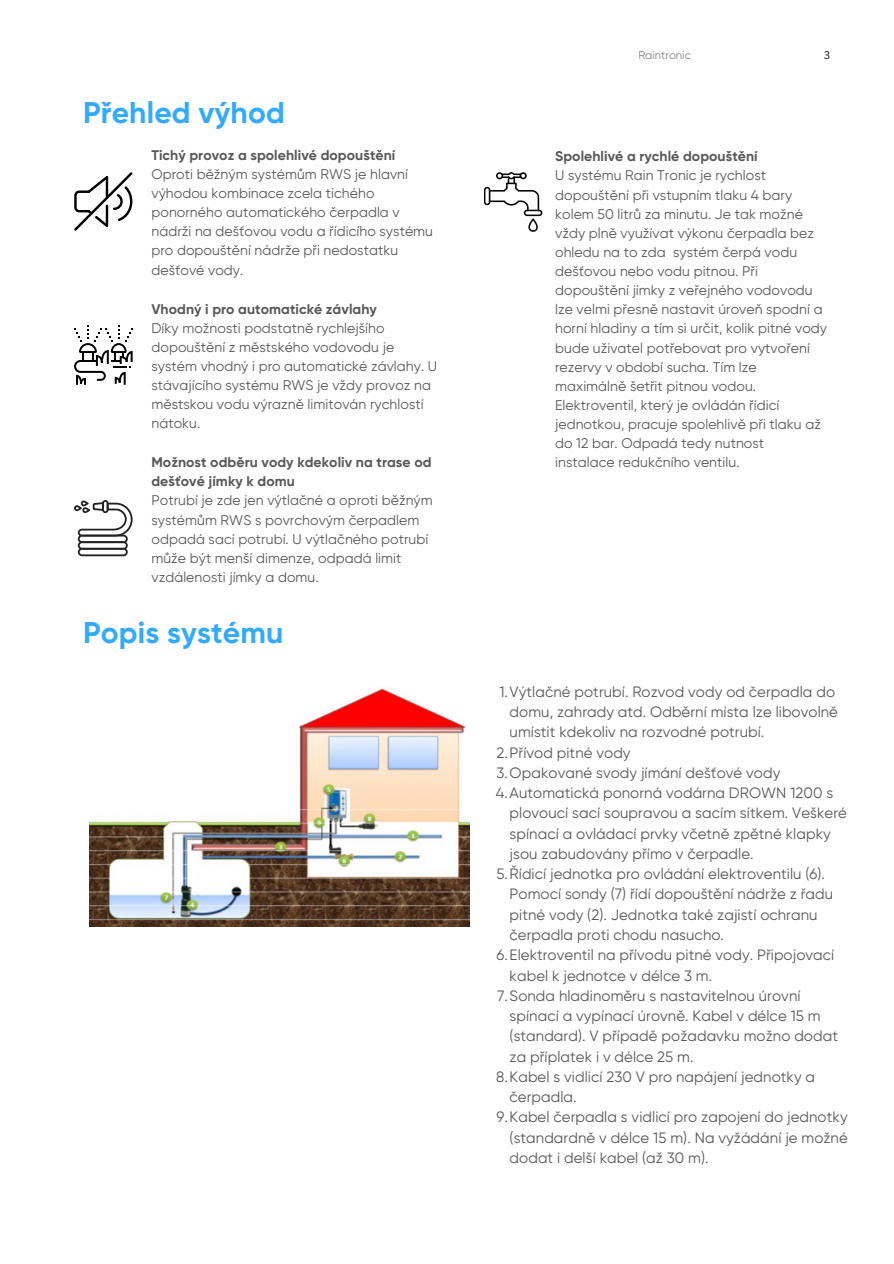
<style>
.page{position:relative;width:894px;height:1264px;background:#fff}
.page>*{position:absolute;margin:0;border:0;box-sizing:border-box;transform-origin:0 0}
.t1{font:700 30px "Gilroy";letter-spacing:.005em;color:#32aaff}
.t2{font:15px/20.2px "Gilroy";letter-spacing:.005em;color:#58585a}
.t3{font:14.1px/19.2px "Gilroy";letter-spacing:.005em;color:#58585a}
.t4{font:700 14.1px/19.2px "Gilroy";letter-spacing:.005em;color:#58585a}
.t5{font:11.25px "Gilroy";letter-spacing:.005em;color:#808285}
.t6{font:11.25px "IBM Plex Sans";color:#231f20}
</style>
<div class="page">
<svg style="left:74px;top:172px;width:58px;height:59px"></svg>
<svg style="left:74px;top:325px;width:59px;height:60px"></svg>
<svg style="left:484px;top:172px;width:58px;height:60px"></svg>
<svg style="left:74px;top:500px;width:58px;height:56px"></svg>
<img style="left:89px;top:688px;width:381px;height:238px">
<h1 class="t1" style="left:83px;top:94px;width:203px">Přehled výhod</h1>
<p class="t4" style="left:151px;top:145px;width:245px">Tichý provoz a spolehlivé dopouštění</p>
<p class="t3" style="left:151px;top:164px;width:283px">Oproti běžným systémům RWS je hlavní výhodou kombinace zcela tichého ponorného automatického čerpadla v nádrži na dešťovou vodu a řídicího systému pro dopouštění nádrže při nedostatku dešťové vody.</p>
<p class="t4" style="left:151px;top:299px;width:227px">Vhodný i pro automatické závlahy</p>
<h2 class="t3" style="left:151px;top:318px;width:287px">Díky možnosti podstatně rychlejšího dopouštění z městského vodovodu je systém vhodný i pro automatické závlahy. U stávajícího systému RWS je vždy provoz na městskou vodu výrazně limitován rychlostí nátoku.</h2>
<p class="t4" style="left:151px;top:453px;width:281px">Možnost odběru vody kdekoliv na trase od dešťové jímky k domu</p>
<h2 class="t3" style="left:151px;top:491px;width:283px">Potrubí je zde jen výtlačné a oproti běžným systémům RWS s povrchovým čerpadlem odpadá sací potrubí. U výtlačného potrubí může být menší dimenze, odpadá limit vzdálenosti jímky a domu.</h2>
<p class="t1" style="left:83px;top:614px;width:202px">Popis systému</p>
<p class="t5" style="left:638px;top:49px;width:54px">Raintronic</p>
<p class="t6" style="left:823px;top:47px;width:8px">3</p>
<p class="t4" style="left:555px;top:147px;width:204px">Spolehlivé a rychlé dopouštění</p>
<h2 class="t3" style="left:555px;top:166px;width:273px">U systému Rain Tronic je rychlost dopouštění při vstupním tlaku 4 bary kolem 50 litrů za minutu. Je tak možné vždy plně využívat výkonu čerpadla bez ohledu na to zda systém čerpá vodu dešťovou nebo vodu pitnou. Při dopouštění jímky z veřejného vodovodu lze velmi přesně nastavit úroveň spodní a horní hladiny a tím si určit, kolik pitné vody bude uživatel potřebovat pro vytvoření rezervy v období sucha. Tím lze maximálně šetřit pitnou vodou.<br>Elektroventil, který je ovládán řídicí jednotkou, pracuje spolehlivě při tlaku až do 12 bar. Odpadá tedy nutnost instalace redukčního ventilu.</h2>
<h2 class="t2" style="left:509px;top:681px;width:330px;text-indent:-10px">1.Výtlačné potrubí. Rozvod vody od čerpadla do domu, zahrady atd. Odběrní místa lze libovolně umístit kdekoliv na rozvodné potrubí.</h2>
<p class="t2" style="left:496px;top:742px;width:135px">2.Přívod pitné vody</p>
<h1 class="t2" style="left:496px;top:762px;width:285px">3.Opakované svody jímání dešťové vody</h1>
<p class="t2" style="left:509px;top:783px;width:339px;text-indent:-14px">4.Automatická ponorná vodárna DROWN 1200 s plovoucí sací soupravou a sacím sítkem. Veškeré spínací a ovládací prvky včetně zpětné klapky jsou zabudovány přímo v čerpadle.</p>
<p class="t2" style="left:509px;top:864px;width:325px;text-indent:-13px">5.Řídicí jednotka pro ovládání elektroventilu (6).<br>Pomocí sondy (7) řídí dopouštění nádrže z řadu pitné vody (2). Jednotka také zajistí ochranu čerpadla proti chodu nasucho.</p>
<p class="t2" style="left:509px;top:945px;width:326px;text-indent:-13px">6.Elektroventil na přívodu pitné vody. Připojovací kabel k jednotce v délce 3 m.</p>
<p class="t2" style="left:509px;top:985px;width:330px;text-indent:-12px">7.Sonda hladinoměru s nastavitelnou úrovní spínací a vypínací úrovně. Kabel v délce 15 m (standard). V případě požadavku možno dodat za příplatek i v délce 25 m.</p>
<p class="t2" style="left:509px;top:1066px;width:307px;text-indent:-13px">8.Kabel s vidlicí 230 V pro napájení jednotky a čerpadla.</p>
<p class="t2" style="left:509px;top:1107px;width:339px;text-align:justify;text-indent:-13px">9.Kabel čerpadla s vidlicí pro zapojení do jednotky (standardně v délce 15 m). Na vyžádání je možné dodat i delší kabel (až 30 m).</p>
</div>
